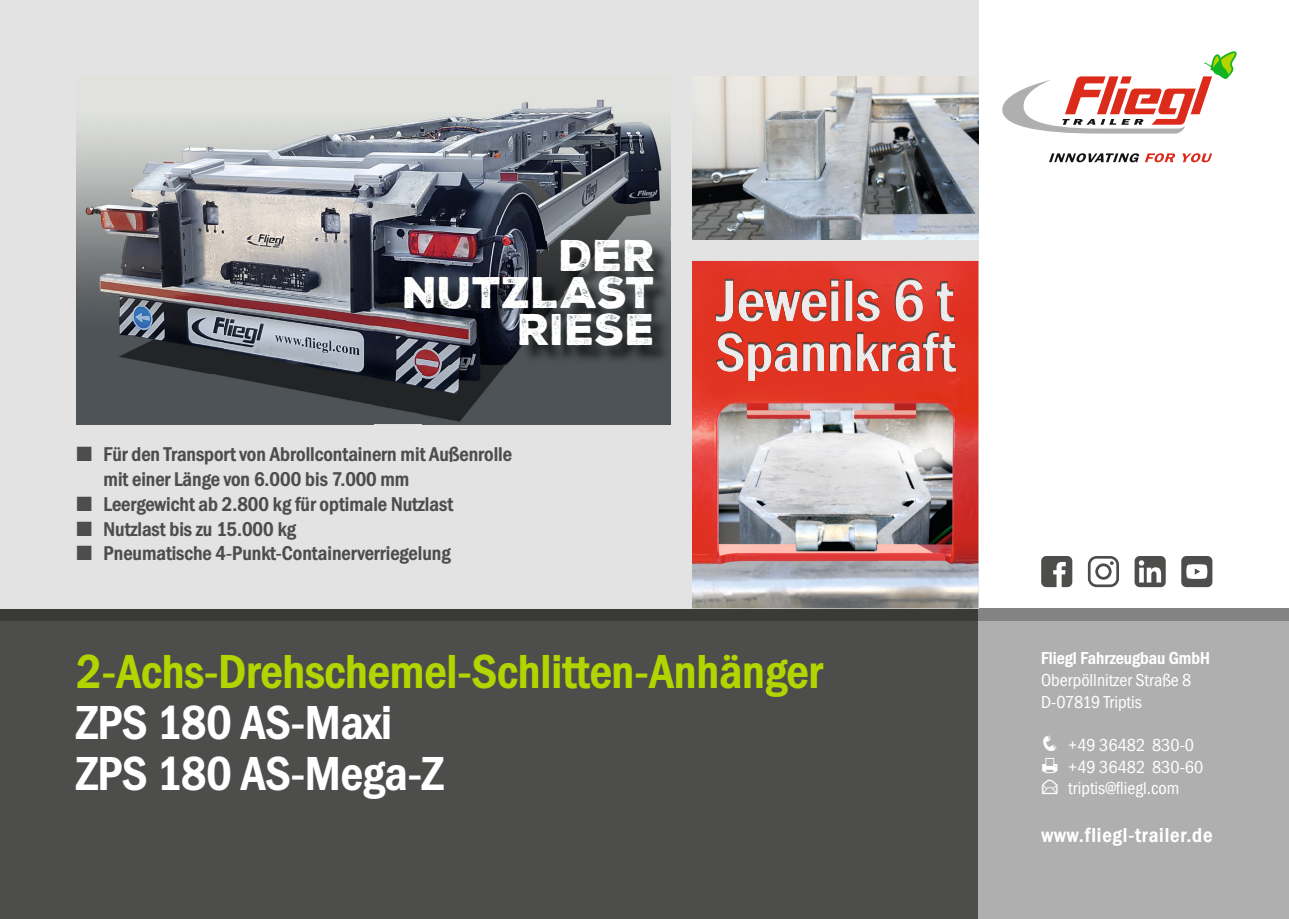
<style>
.page{position:relative;width:1289px;height:919px;background:#fff}
.page>*{position:absolute;margin:0;border:0;box-sizing:border-box;transform-origin:0 0}
.t1{font:800 49.5px "Franklin Gothic Cond";color:#b2d500}
.t2{font:800 49.5px/51px "Franklin Gothic Cond";color:#fff}
.t3{font:42.9px/37px "Nexa Rust Sans Black 01";color:#fff;text-align:right}
.t4{font:800 21px "Franklin Gothic Cond";letter-spacing:.04em;color:#fff}
.t5{font:800 20.7px/24.9px "Franklin Gothic Cond";color:#4d4d4c}
.t6{font:18px/21.6px "Franklin Gothic Cond";color:#fff}
.t7{font:800 18px "Franklin Gothic Cond";color:#fff}
</style>
<div class="page">
<div style="left:0;top:608px;width:978px;height:310px;background:#4d4d4c"></div>
<div style="left:978px;top:608px;width:310px;height:310px;background:#afafb0"></div>
<div style="left:0;top:608px;width:978px;height:13px;background:#3a3a39"></div>
<div style="left:978px;top:608px;width:310px;height:13px;background:#838383"></div>
<svg style="left:1049px;top:153px;width:163px;height:9px"></svg>
<svg style="left:1002px;top:51px;width:234px;height:83px"></svg>
<svg style="left:1041px;top:556px;width:31px;height:31px"></svg>
<svg style="left:1087px;top:556px;width:31px;height:31px"></svg>
<svg style="left:1181px;top:556px;width:31px;height:31px"></svg>
<svg style="left:1134px;top:556px;width:31px;height:31px"></svg>
<div style="left:0;top:0;width:978px;height:608px;background:#e3e3e3"></div>
<img style="left:77px;top:99px;width:593px;height:126px">
<img style="left:77px;top:225px;width:296px;height:199px">
<img style="left:373px;top:225px;width:297px;height:50px">
<img style="left:373px;top:275px;width:50px;height:149px">
<img style="left:423px;top:364px;width:247px;height:60px">
<img style="left:407px;top:242px;width:264px;height:122px">
<img style="left:692px;top:77px;width:286px;height:163px">
<img style="left:692px;top:261px;width:286px;height:347px">
<img style="left:715px;top:278px;width:239px;height:43px">
<img style="left:716px;top:331px;width:240px;height:50px">
<h2 class="t3" style="left:402px;top:237px;width:254px">DER<br>NUTZLAST<br>RIESE</h2>
<p class="t5" style="left:104px;top:442px;width:410px;text-indent:-27px">■ Für den Transport von Abrollcontainern mit Außenrolle mit einer Länge von 6.000 bis 7.000 mm</p>
<p class="t5" style="left:77px;top:491px;width:378px">■ Leergewicht ab 2.800 kg für optimale Nutzlast</p>
<p class="t5" style="left:77px;top:516px;width:221px">■ Nutzlast bis zu 15.000 kg</p>
<p class="t5" style="left:77px;top:541px;width:375px">■ Pneumatische 4-Punkt-Containerverriegelung</p>
<h1 class="t1" style="left:77px;top:643px;width:747px">2-Achs-Drehschemel-Schlitten-Anhänger</h1>
<h1 class="t2" style="left:77px;top:697px;width:368px">ZPS 180 AS-Maxi<br>ZPS 180 AS-Mega-Z</h1>
<p class="t7" style="left:1041px;top:648px;width:170px">Fliegl Fahrzeugbau GmbH</p>
<p class="t6" style="left:1041px;top:669px;width:152px">Oberpöllnitzer Straße 8<br>D-07819 Triptis</p>
<p class="t6" style="left:1068px;top:734px;width:137px;text-indent:-27px">❑ +49 36482 830-0 +49 36482 830-60 triptis@fliegl.com</p>
<p class="t4" style="left:1041px;top:823px;width:172px">www.fliegl-trailer.de</p>
</div>
